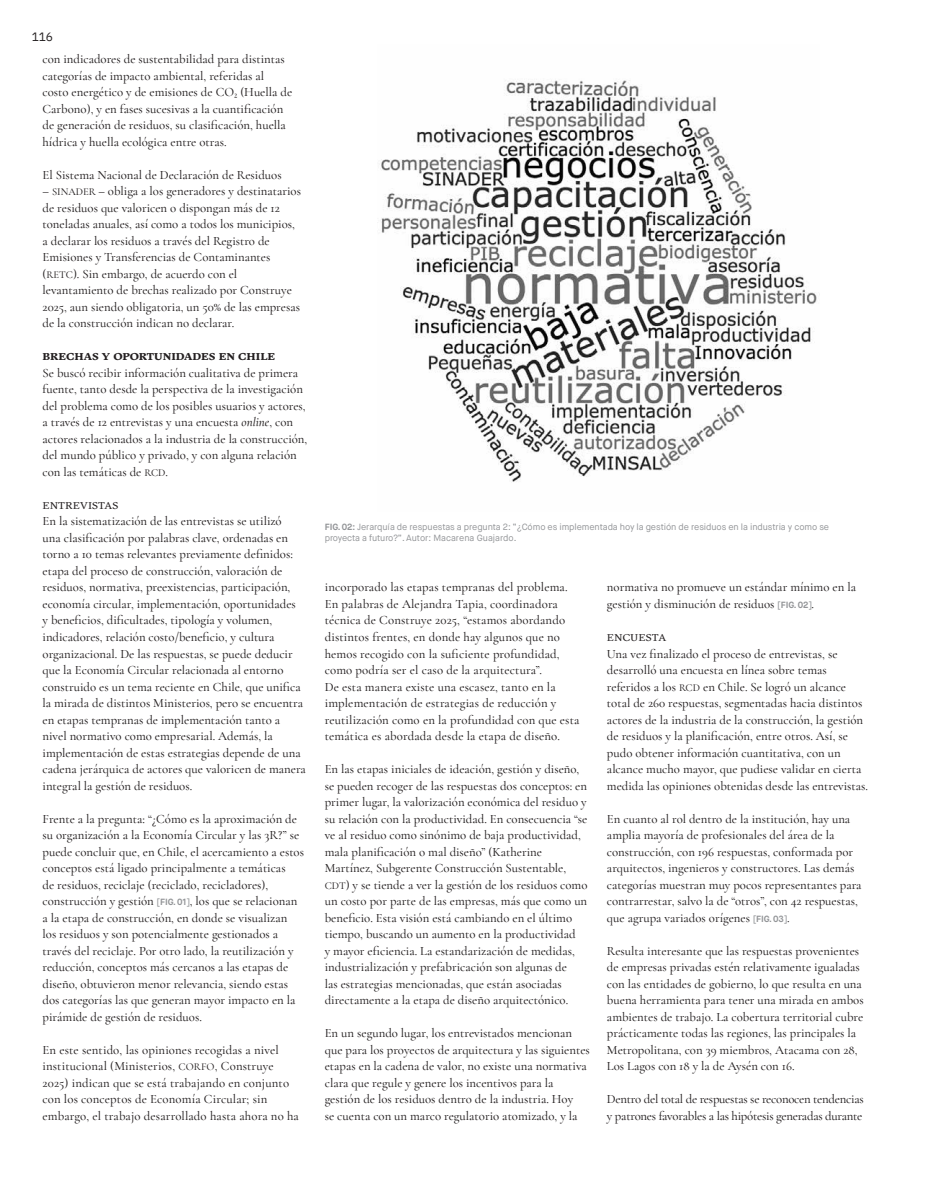
<style>
.page{position:relative;width:936px;height:1191px;background:#fff}
.page>*{position:absolute;margin:0;border:0;box-sizing:border-box;transform-origin:0 0}
.t1{font:700 13.5px "GT Sectra";color:#231f20}
.t2{font:13.5px "GT Sectra";letter-spacing:-.015em;color:#231f20}
.t3{font:500 12.75px/16.5px "Cormorant Garamond";color:#231f20}
.t4{font:500 12.75px/16.5px "Cormorant Garamond";letter-spacing:-.02em;color:#231f20}
.t5{font:12px "IBM Plex Mono";color:#231f20}
.t6{font:9px/10.8px "Maison Neue";letter-spacing:-.01em;color:#939598}
.s1{font-size:10.5px}
.s2{font-style:italic}
.s3{font-family:"Maison Neue";font-weight:700;font-size:9px;color:#939598}
.s4{font-weight:700}
</style>
<div class="page">
<img style="left:381px;top:80px;width:436px;height:402px">
<p class="t5" style="left:32px;top:28px;width:23px">116</p>
<p class="t3" style="left:43px;top:51px;width:251px">con indicadores de sustentabilidad para distintas categorías de impacto ambiental, referidas al costo energético y de emisiones de CO2 (Huella de Carbono), y en fases sucesivas a la cuantificación de generación de residuos, su clasificación, huella hídrica y huella ecológica entre otras.</p>
<p class="t3" style="left:43px;top:166px;width:240px">El Sistema Nacional de Declaración de Residuos</p>
<p class="t3" style="left:43px;top:183px;width:260px">– <span class="s1">SINADER</span> – obliga a los generadores y destinatarios de residuos que valoricen o dispongan más de 12 toneladas anuales, así como a todos los municipios, a declarar los residuos a través del Registro de Emisiones y Transferencias de Contaminantes (<span class="s1">RETC</span>). Sin embargo, de acuerdo con el levantamiento de brechas realizado por Construye 2025, aun siendo obligatoria, un 50% de las empresas de la construcción indican no declarar.</p>
<p class="t1" style="left:43px;top:347px;width:234px">brechas y oportunidades en chile</p>
<p class="t3" style="left:43px;top:364px;width:266px">Se buscó recibir información cualitativa de primera fuente, tanto desde la perspectiva de la investigación del problema como de los posibles usuarios y actores, a través de 12 entrevistas y una encuesta <span class="s2">online</span>, con actores relacionados a la industria de la construcción, del mundo público y privado, y con alguna relación con las temáticas de <span class="s1">RCD</span>.</p>
<p class="t2" style="left:43px;top:497px;width:78px">entrevistas</p>
<p class="t3" style="left:43px;top:513px;width:265px">En la sistematización de las entrevistas se utilizó<br>una clasificación por palabras clave, ordenadas en torno a 10 temas relevantes previamente definidos: etapa del proceso de construcción, valoración de residuos, normativa, preexistencias, participación, economía circular, implementación, oportunidades<br>y beneficios, dificultades, tipología y volumen, indicadores, relación costo/beneficio, y cultura organizacional. De las respuestas, se puede deducir que la Economía Circular relacionada al entorno construido es un tema reciente en Chile, que unifica la mirada de distintos Ministerios, pero se encuentra en etapas tempranas de implementación tanto a nivel normativo como empresarial. Además, la implementación de estas estrategias depende de una cadena jerárquica de actores que valoricen de manera integral la gestión de residuos.</p>
<p class="t3" style="left:43px;top:810px;width:263px">Frente a la pregunta: “¿Cómo es la aproximación de su organización a la Economía Circular y las 3R?” se puede concluir que, en Chile, el acercamiento a estos conceptos está ligado principalmente a temáticas<br>de residuos, reciclaje (reciclado, recicladores), construcción y gestión <span class="s3">[</span><span class="s3">FIG</span><span class="s3">.</span> <span class="s3">01]</span>, los que se relacionan a la etapa de construcción, en donde se visualizan los residuos y son potencialmente gestionados a través del reciclaje. Por otro lado, la reutilización y reducción, conceptos más cercanos a las etapas de diseño, obtuvieron menor relevancia, siendo estas dos categorías las que generan mayor impacto en la pirámide de gestión de residuos.</p>
<p class="t3" style="left:43px;top:1041px;width:258px">En este sentido, las opiniones recogidas a nivel institucional (Ministerios, <span class="s1">CORFO</span>, Construye 2025) indican que se está trabajando en conjunto con los conceptos de Economía Circular; sin embargo, el trabajo desarrollado hasta ahora no ha</p>
<p class="t6" style="left:325px;top:522px;width:506px"><span class="s4">FIG</span><span class="s4">.</span> <span class="s4">02:</span> Jerarquía de respuestas a pregunta 2: “¿Cómo es implementada hoy la gestión de residuos en la industria y como se proyecta a futuro?”. Autor: Macarena Guajardo.</p>
<p class="t3" style="left:325px;top:579px;width:256px">incorporado las etapas tempranas del problema.<br>En palabras de Alejandra Tapia, coordinadora técnica de Construye 2025, “estamos abordando distintos frentes, en donde hay algunos que no hemos recogido con la suficiente profundidad, como podría ser el caso de la arquitectura”.<br>De esta manera existe una escasez, tanto en la implementación de estrategias de reducción y reutilización como en la profundidad con que esta temática es abordada desde la etapa de diseño.</p>
<p class="t3" style="left:325px;top:760px;width:264px">En las etapas iniciales de ideación, gestión y diseño, se pueden recoger de las respuestas dos conceptos: en primer lugar, la valorización económica del residuo y su relación con la productividad. En consecuencia “se ve al residuo como sinónimo de baja productividad, mala planificación o mal diseño” (Katherine Martínez, Subgerente Construcción Sustentable, <span class="s1">CDT</span>) y se tiende a ver la gestión de los residuos como un costo por parte de las empresas, más que como un beneficio. Esta visión está cambiando en el último tiempo, buscando un aumento en la productividad<br>y mayor eficiencia. La estandarización de medidas, industrialización y prefabricación son algunas de<br>las estrategias mencionadas, que están asociadas directamente a la etapa de diseño arquitectónico.</p>
<p class="t3" style="left:325px;top:1024px;width:267px">En un segundo lugar, los entrevistados mencionan que para los proyectos de arquitectura y las siguientes etapas en la cadena de valor, no existe una normativa clara que regule y genere los incentivos para la gestión de los residuos dentro de la industria. Hoy<br>se cuenta con un marco regulatorio atomizado, y la</p>
<p class="t3" style="left:607px;top:579px;width:250px">normativa no promueve un estándar mínimo en la gestión y disminución de residuos <span class="s3">[</span><span class="s3">FIG</span><span class="s3">.</span> <span class="s3">02]</span>.</p>
<p class="t2" style="left:607px;top:629px;width:61px">encuesta</p>
<p class="t3" style="left:607px;top:645px;width:263px">Una vez finalizado el proceso de entrevistas, se desarrolló una encuesta en línea sobre temas referidos a los <span class="s1">RCD</span> en Chile. Se logró un alcance total de 260 respuestas, segmentadas hacia distintos actores de la industria de la construcción, la gestión de residuos y la planificación, entre otros. Así, se pudo obtener información cuantitativa, con un alcance mucho mayor, que pudiese validar en cierta medida las opiniones obtenidas desde las entrevistas.</p>
<p class="t3" style="left:607px;top:810px;width:256px">En cuanto al rol dentro de la institución, hay una amplia mayoría de profesionales del área de la construcción, con 196 respuestas, conformada por arquitectos, ingenieros y constructores. Las demás categorías muestran muy pocos representantes para contrarrestar, salvo la de “otros”, con 42 respuestas, que agrupa variados orígenes <span class="s3">[</span><span class="s3">FIG</span><span class="s3">.</span> <span class="s3">03]</span>.</p>
<p class="t3" style="left:607px;top:942px;width:258px">Resulta interesante que las respuestas provenientes de empresas privadas estén relativamente igualadas con las entidades de gobierno, lo que resulta en una buena herramienta para tener una mirada en ambos ambientes de trabajo. La cobertura territorial cubre prácticamente todas las regiones, las principales la Metropolitana, con 39 miembros, Atacama con 28, Los Lagos con 18 y la de Aysén con 16.</p>
<p class="t4" style="left:607px;top:1090px;width:258px">Dentro del total de respuestas se reconocen tendencias y patrones favorables a las hipótesis generadas durante</p>
</div>
